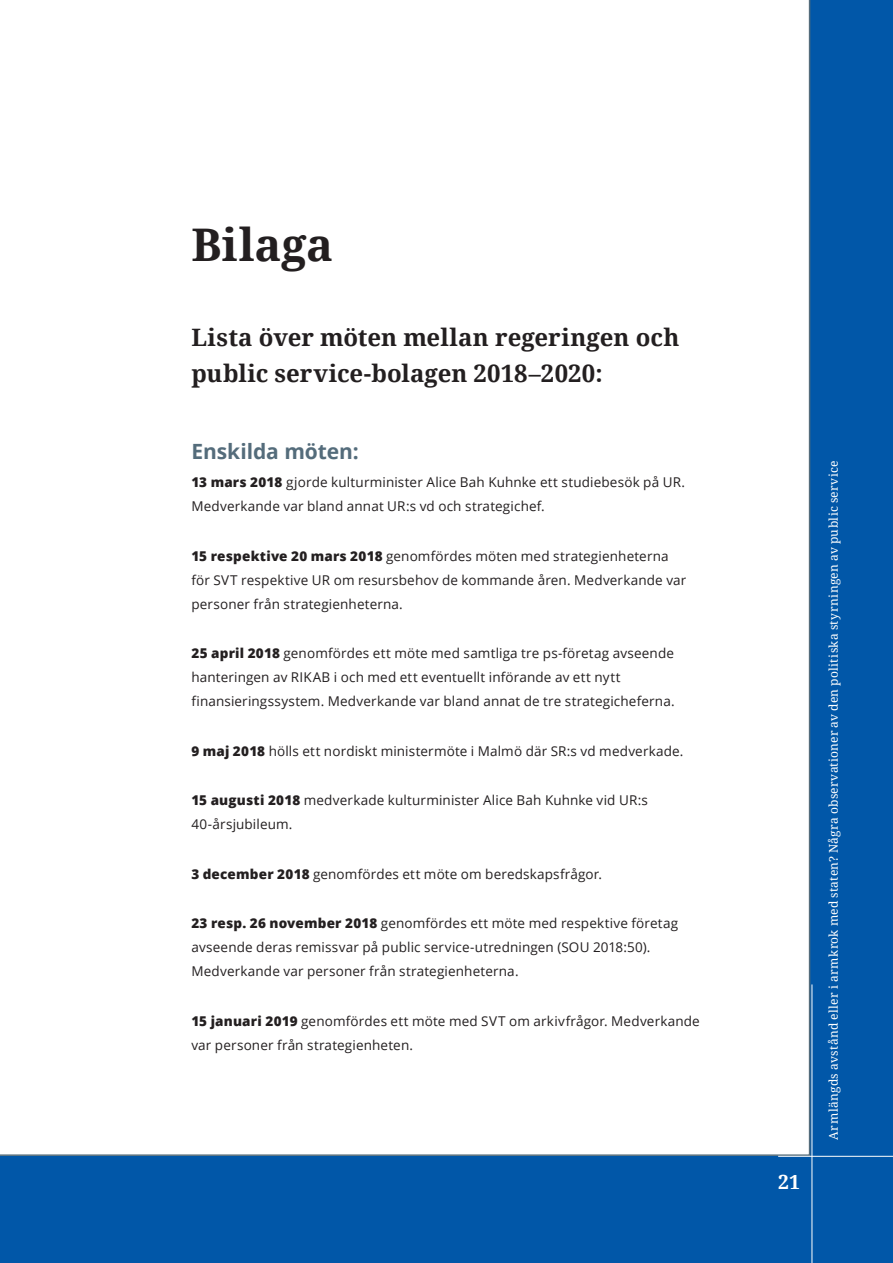
<style>
.page{position:relative;width:893px;height:1263px;background:#0157a8}
.page>*{position:absolute;margin:0;border:0;box-sizing:border-box;transform-origin:0 0}
.Rubrik{font:700 45px "Noto Serif";color:#231f20}
.Ingress{font:700 24px/36px "Noto Serif";color:#231f20}
.Underrubrik{font:700 21px "Open Sans";color:#546c7b}
.t1{font:700 19.5px "Noto Serif";color:#fff}
.Brödtext{font:13.5px/24px "Open Sans";letter-spacing:.01em;color:#231f20}
.t2{font:12px "Noto Serif";letter-spacing:.025em;color:#fff}
.s1{font-weight:800}
</style>
<div class="page">
<div style="left:0;top:0;width:810px;height:1156px;background:#fff"></div>
<hr style="left:812px;top:984px;width:1px;height:279px;background:#fff">
<hr style="left:778px;top:1156px;width:115px;height:1px;background:#fff">
<p class="Rubrik" style="left:191px;top:213px;width:143px">Bilaga</p>
<p class="Ingress" style="left:191px;top:319px;width:490px">Lista över möten mellan regeringen och public service-bolagen 2018–2020:</p>
<p class="Underrubrik" style="left:191px;top:436px;width:169px">Enskilda möten:</p>
<p class="Brödtext" style="left:191px;top:470px;width:495px"><span class="s1">13 mars 2018</span> gjorde kulturminister Alice Bah Kuhnke ett studiebesök på UR.<br>Medverkande var bland annat UR:s vd och strategichef.</p>
<p class="Brödtext" style="left:191px;top:543px;width:497px"><span class="s1">15 respektive 20 mars 2018</span> genomfördes möten med strategienheterna för SVT respektive UR om resursbehov de kommande åren. Medverkande var personer från strategienheterna.</p>
<p class="Brödtext" style="left:191px;top:641px;width:485px"><span class="s1">25 april 2018</span> genomfördes ett möte med samtliga tre ps-företag avseende hanteringen av RIKAB i och med ett eventuellt införande av ett nytt finansieringssystem. Medverkande var bland annat de tre strategicheferna.</p>
<p class="Brödtext" style="left:191px;top:738px;width:494px"><span class="s1">9 maj 2018</span> hölls ett nordiskt ministermöte i Malmö där SR:s vd medverkade.</p>
<p class="Brödtext" style="left:191px;top:788px;width:458px"><span class="s1">15 augusti 2018</span> medverkade kulturminister Alice Bah Kuhnke vid UR:s<br>40-årsjubileum.</p>
<p class="Brödtext" style="left:191px;top:861px;width:412px"><span class="s1">3 december 2018</span> genomfördes ett möte om beredskapsfrågor.</p>
<p class="Brödtext" style="left:191px;top:911px;width:488px"><span class="s1">23 resp. 26 november 2018</span> genomfördes ett möte med respektive företag avseende deras remissvar på public service-utredningen (SOU 2018:50).<br>Medverkande var personer från strategienheterna.</p>
<p class="Brödtext" style="left:191px;top:1008px;width:510px"><span class="s1">15 januari 2019</span> genomfördes ett möte med SVT om arkivfrågor. Medverkande var personer från strategienheten.</p>
<h3 class="t1" style="left:778px;top:1168px;width:23px">21</h3>
<p class="t2" style="left:825px;top:1140px;width:680px;rotate:-90deg">Armlängds avstånd eller i armkrok med staten? Några observationer av den politiska styrningen av public service</p>
</div>
